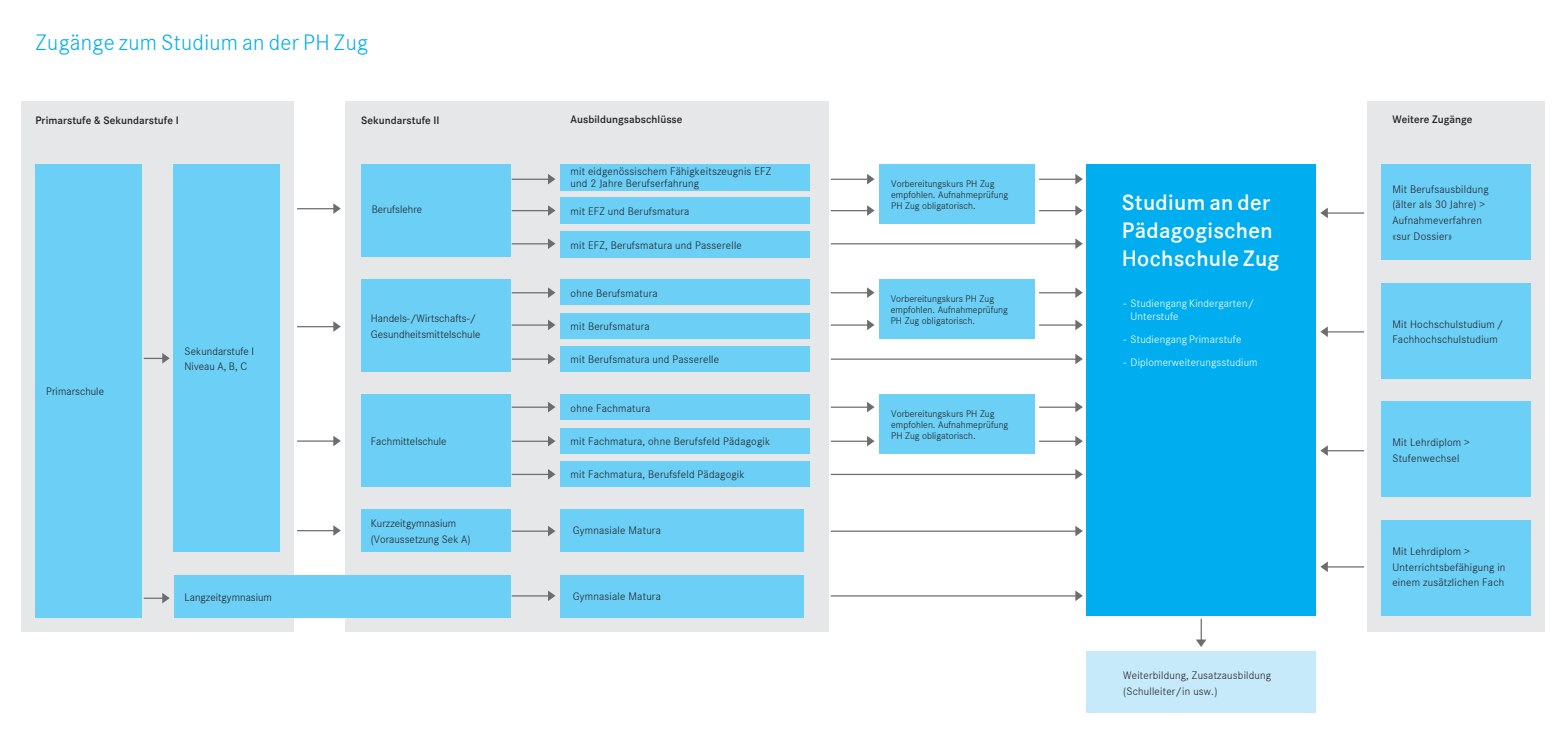
<style>
.page{position:relative;width:1567px;height:745px;background:#fff}
.page>*{position:absolute;margin:0;border:0;box-sizing:border-box;transform-origin:0 0}
.t1{font:600 23.12px/27.8px "Corporate S";letter-spacing:.015em;color:#fff}
.t2{font:300 23.12px "Corporate S";letter-spacing:.015em;color:#00aeef}
.t3{font:300 11.25px/15.6px "Corporate S";letter-spacing:.02em;color:#231f20}
.t4{font:300 11.25px/13.5px "Corporate S";letter-spacing:.015em;color:#fff}
.t5{font:600 11.25px "Corporate S";letter-spacing:.005em;color:#231f20}
.t6{font:300 10px/11.2px "Corporate S";letter-spacing:.005em;color:#231f20}
</style>
<div class="page">
<div style="left:1367px;top:102px;width:177px;height:529px;background:#e6e7e9"></div>
<div style="left:1381px;top:164px;width:149px;height:96px;background:#6bcff6"></div>
<div style="left:1381px;top:283px;width:149px;height:95px;background:#6bcff6"></div>
<div style="left:1381px;top:401px;width:149px;height:96px;background:#6bcff6"></div>
<div style="left:1381px;top:520px;width:149px;height:95px;background:#6bcff6"></div>
<div style="left:345px;top:102px;width:483px;height:529px;background:#e6e7e9"></div>
<div style="left:21px;top:102px;width:273px;height:529px;background:#e6e7e9"></div>
<div style="left:1085px;top:164px;width:230px;height:451px;background:#00aeef"></div>
<div style="left:35px;top:164px;width:107px;height:453px;background:#6bcff6"></div>
<div style="left:174px;top:164px;width:106px;height:387px;background:#6bcff6"></div>
<div style="left:361px;top:394px;width:149px;height:92px;background:#6bcff6"></div>
<div style="left:361px;top:508px;width:149px;height:43px;background:#6bcff6"></div>
<div style="left:361px;top:164px;width:149px;height:92px;background:#6bcff6"></div>
<div style="left:361px;top:279px;width:149px;height:92px;background:#6bcff6"></div>
<div style="left:174px;top:574px;width:336px;height:43px;background:#6bcff6"></div>
<div style="left:560px;top:197px;width:249px;height:26px;background:#6bcff6"></div>
<div style="left:560px;top:231px;width:249px;height:26px;background:#6bcff6"></div>
<div style="left:560px;top:508px;width:243px;height:43px;background:#6bcff6"></div>
<div style="left:560px;top:574px;width:243px;height:43px;background:#6bcff6"></div>
<div style="left:879px;top:164px;width:155px;height:60px;background:#6bcff6"></div>
<div style="left:879px;top:279px;width:155px;height:59px;background:#6bcff6"></div>
<div style="left:879px;top:394px;width:155px;height:59px;background:#6bcff6"></div>
<div style="left:1085px;top:651px;width:230px;height:61px;background:#c6eafa"></div>
<svg style="left:333px;top:203px;width:8px;height:11px"></svg>
<hr style="left:297px;top:208px;width:37px;height:1px;background:#6c6d70">
<svg style="left:333px;top:321px;width:8px;height:10px"></svg>
<hr style="left:297px;top:326px;width:37px;height:1px;background:#6c6d70">
<svg style="left:333px;top:435px;width:8px;height:11px"></svg>
<hr style="left:297px;top:440px;width:37px;height:1px;background:#6c6d70">
<svg style="left:333px;top:525px;width:8px;height:10px"></svg>
<hr style="left:297px;top:529px;width:37px;height:2px;background:#6c6d70">
<svg style="left:144px;top:353px;width:26px;height:10px"></svg>
<svg style="left:144px;top:593px;width:26px;height:10px"></svg>
<svg style="left:548px;top:287px;width:7px;height:11px"></svg>
<hr style="left:511px;top:292px;width:38px;height:1px;background:#6c6d70">
<svg style="left:548px;top:319px;width:7px;height:11px"></svg>
<hr style="left:511px;top:324px;width:38px;height:1px;background:#6c6d70">
<svg style="left:548px;top:354px;width:7px;height:10px"></svg>
<hr style="left:511px;top:358px;width:38px;height:1px;background:#6c6d70">
<svg style="left:867px;top:287px;width:7px;height:11px"></svg>
<hr style="left:830px;top:292px;width:37px;height:1px;background:#6c6d70">
<svg style="left:867px;top:319px;width:7px;height:11px"></svg>
<hr style="left:830px;top:324px;width:37px;height:1px;background:#6c6d70">
<svg style="left:1075px;top:287px;width:7px;height:11px"></svg>
<hr style="left:1039px;top:292px;width:37px;height:1px;background:#6c6d70">
<svg style="left:1075px;top:319px;width:7px;height:11px"></svg>
<hr style="left:1039px;top:324px;width:37px;height:1px;background:#6c6d70">
<svg style="left:1075px;top:354px;width:7px;height:10px"></svg>
<hr style="left:830px;top:358px;width:246px;height:1px;background:#6c6d70">
<svg style="left:548px;top:402px;width:7px;height:10px"></svg>
<hr style="left:511px;top:406px;width:38px;height:1px;background:#6c6d70">
<svg style="left:548px;top:436px;width:7px;height:10px"></svg>
<hr style="left:511px;top:440px;width:38px;height:1px;background:#6c6d70">
<svg style="left:548px;top:469px;width:7px;height:10px"></svg>
<hr style="left:511px;top:473px;width:38px;height:1px;background:#6c6d70">
<svg style="left:867px;top:402px;width:7px;height:10px"></svg>
<hr style="left:830px;top:406px;width:37px;height:1px;background:#6c6d70">
<svg style="left:867px;top:436px;width:7px;height:10px"></svg>
<hr style="left:830px;top:440px;width:37px;height:1px;background:#6c6d70">
<svg style="left:1075px;top:402px;width:7px;height:10px"></svg>
<hr style="left:1039px;top:406px;width:37px;height:1px;background:#6c6d70">
<svg style="left:1075px;top:436px;width:7px;height:10px"></svg>
<hr style="left:1039px;top:440px;width:37px;height:1px;background:#6c6d70">
<svg style="left:1075px;top:469px;width:7px;height:10px"></svg>
<hr style="left:830px;top:473px;width:246px;height:1px;background:#6c6d70">
<svg style="left:548px;top:526px;width:7px;height:10px"></svg>
<hr style="left:511px;top:530px;width:38px;height:1px;background:#6c6d70">
<svg style="left:1075px;top:526px;width:7px;height:10px"></svg>
<hr style="left:830px;top:530px;width:246px;height:1px;background:#6c6d70">
<svg style="left:548px;top:590px;width:7px;height:10px"></svg>
<hr style="left:511px;top:595px;width:38px;height:1px;background:#6c6d70">
<svg style="left:1075px;top:590px;width:7px;height:10px"></svg>
<hr style="left:830px;top:595px;width:246px;height:1px;background:#6c6d70">
<div style="left:560px;top:279px;width:249px;height:26px;background:#6bcff6"></div>
<div style="left:560px;top:312px;width:249px;height:26px;background:#6bcff6"></div>
<div style="left:560px;top:346px;width:249px;height:25px;background:#6bcff6"></div>
<div style="left:560px;top:394px;width:249px;height:26px;background:#6bcff6"></div>
<div style="left:560px;top:427px;width:249px;height:26px;background:#6bcff6"></div>
<div style="left:560px;top:460px;width:249px;height:26px;background:#6bcff6"></div>
<div style="left:560px;top:164px;width:249px;height:26px;background:#6bcff6"></div>
<svg style="left:548px;top:174px;width:7px;height:10px"></svg>
<hr style="left:511px;top:178px;width:38px;height:2px;background:#6c6d70">
<svg style="left:548px;top:205px;width:7px;height:11px"></svg>
<hr style="left:511px;top:210px;width:38px;height:1px;background:#6c6d70">
<svg style="left:548px;top:238px;width:7px;height:11px"></svg>
<hr style="left:511px;top:243px;width:38px;height:1px;background:#6c6d70">
<svg style="left:867px;top:174px;width:7px;height:10px"></svg>
<hr style="left:830px;top:178px;width:37px;height:2px;background:#6c6d70">
<svg style="left:867px;top:205px;width:7px;height:11px"></svg>
<hr style="left:830px;top:210px;width:37px;height:1px;background:#6c6d70">
<svg style="left:1075px;top:174px;width:7px;height:10px"></svg>
<hr style="left:1039px;top:178px;width:37px;height:2px;background:#6c6d70">
<svg style="left:1075px;top:205px;width:7px;height:11px"></svg>
<hr style="left:1039px;top:210px;width:37px;height:1px;background:#6c6d70">
<svg style="left:1075px;top:238px;width:7px;height:11px"></svg>
<hr style="left:830px;top:243px;width:246px;height:1px;background:#6c6d70">
<svg style="left:1320px;top:208px;width:7px;height:10px"></svg>
<hr style="left:1326px;top:212px;width:37px;height:1px;background:#6c6d70">
<svg style="left:1320px;top:327px;width:7px;height:10px"></svg>
<hr style="left:1326px;top:331px;width:37px;height:1px;background:#6c6d70">
<svg style="left:1320px;top:446px;width:7px;height:9px"></svg>
<hr style="left:1326px;top:450px;width:37px;height:1px;background:#6c6d70">
<svg style="left:1320px;top:562px;width:7px;height:9px"></svg>
<hr style="left:1326px;top:566px;width:37px;height:1px;background:#6c6d70">
<svg style="left:1196px;top:618px;width:10px;height:28px"></svg>
<h1 class="t2" style="left:36px;top:27px;width:334px">Zugänge zum Studium an der PH Zug</h1>
<p class="t5" style="left:35px;top:112px;width:145px">Primarstufe &amp; Sekundarstufe I</p>
<p class="t5" style="left:361px;top:112px;width:80px">Sekundarstufe II</p>
<p class="t5" style="left:570px;top:112px;width:113px">Ausbildungsabschlüsse</p>
<p class="t5" style="left:1392px;top:112px;width:82px">Weitere Zugänge</p>
<p class="t3" style="left:46px;top:383px;width:59px">Primarschule</p>
<p class="t3" style="left:184px;top:342px;width:71px">Sekundarstufe I<br>Niveau A, B, C</p>
<p class="t3" style="left:184px;top:588px;width:89px">Langzeitgymnasium</p>
<p class="t3" style="left:372px;top:201px;width:52px">Berufslehre</p>
<p class="t3" style="left:371px;top:310px;width:111px">Handels-/Wirtschafts-/<br>Gesundheitsmittelschule</p>
<p class="t3" style="left:371px;top:432px;width:77px">Fachmittelschule</p>
<p class="t3" style="left:371px;top:514px;width:101px">Kurzzeitgymnasium (Voraussetzung Sek A)</p>
<p class="t3" style="left:570px;top:164px;width:202px;line-height:12.5px">mit eidgenössischem Fähigkeitszeugnis EFZ und 2 Jahre Berufserfahrung</p>
<p class="t3" style="left:570px;top:203px;width:120px">mit EFZ und Berufsmatura</p>
<p class="t3" style="left:570px;top:237px;width:173px">mit EFZ, Berufsmatura und Passerelle</p>
<p class="t3" style="left:570px;top:285px;width:89px">ohne Berufsmatura</p>
<p class="t3" style="left:570px;top:318px;width:80px">mit Berufsmatura</p>
<p class="t3" style="left:570px;top:351px;width:150px">mit Berufsmatura und Passerelle</p>
<p class="t3" style="left:570px;top:399px;width:81px">ohne Fachmatura</p>
<p class="t3" style="left:570px;top:433px;width:201px">mit Fachmatura, ohne Berufsfeld Pädagogik</p>
<p class="t3" style="left:570px;top:466px;width:176px">mit Fachmatura, Berufsfeld Pädagogik</p>
<p class="t3" style="left:573px;top:522px;width:89px">Gymnasiale Matura</p>
<p class="t3" style="left:573px;top:588px;width:89px">Gymnasiale Matura</p>
<p class="t6" style="left:891px;top:177px;width:119px">Vorbereitungskurs PH Zug empfohlen. Aufnahmeprüfung<br>PH Zug obligatorisch.</p>
<p class="t6" style="left:890px;top:292px;width:119px">Vorbereitungskurs PH Zug empfohlen. Aufnahmeprüfung<br>PH Zug obligatorisch.</p>
<p class="t6" style="left:891px;top:407px;width:119px">Vorbereitungskurs PH Zug empfohlen. Aufnahmeprüfung<br>PH Zug obligatorisch.</p>
<h1 class="t1" style="left:1121px;top:188px;width:159px">Studium an der<br>Pädagogischen<br>Hochschule Zug</h1>
<p class="t4" style="left:1130px;top:296px;width:125px;text-indent:-7px">- Studiengang Kindergarten/<br>Unterstufe</p>
<p class="t4" style="left:1123px;top:332px;width:119px">- Studiengang Primarstufe</p>
<p class="t4" style="left:1123px;top:355px;width:136px">- Diplomerweiterungsstudium</p>
<p class="t3" style="left:1123px;top:666px;width:149px">Weiterbildung, Zusatzausbildung (Schulleiter/in usw.)</p>
<p class="t3" style="left:1392px;top:181px;width:98px">Mit Berufsausbildung (älter als 30 Jahre) &gt;<br>Aufnahmeverfahren «sur Dossier»</p>
<p class="t3" style="left:1392px;top:315px;width:112px">Mit Hochschulstudium /<br>Fachhochschulstudium</p>
<p class="t3" style="left:1392px;top:433px;width:79px">Mit Lehrdiplom &gt;<br>Stufenwechsel</p>
<p class="t3" style="left:1392px;top:542px;width:115px">Mit Lehrdiplom &gt;<br>Unterrichtsbefähigung in einem zusätzlichen Fach</p>
</div>
